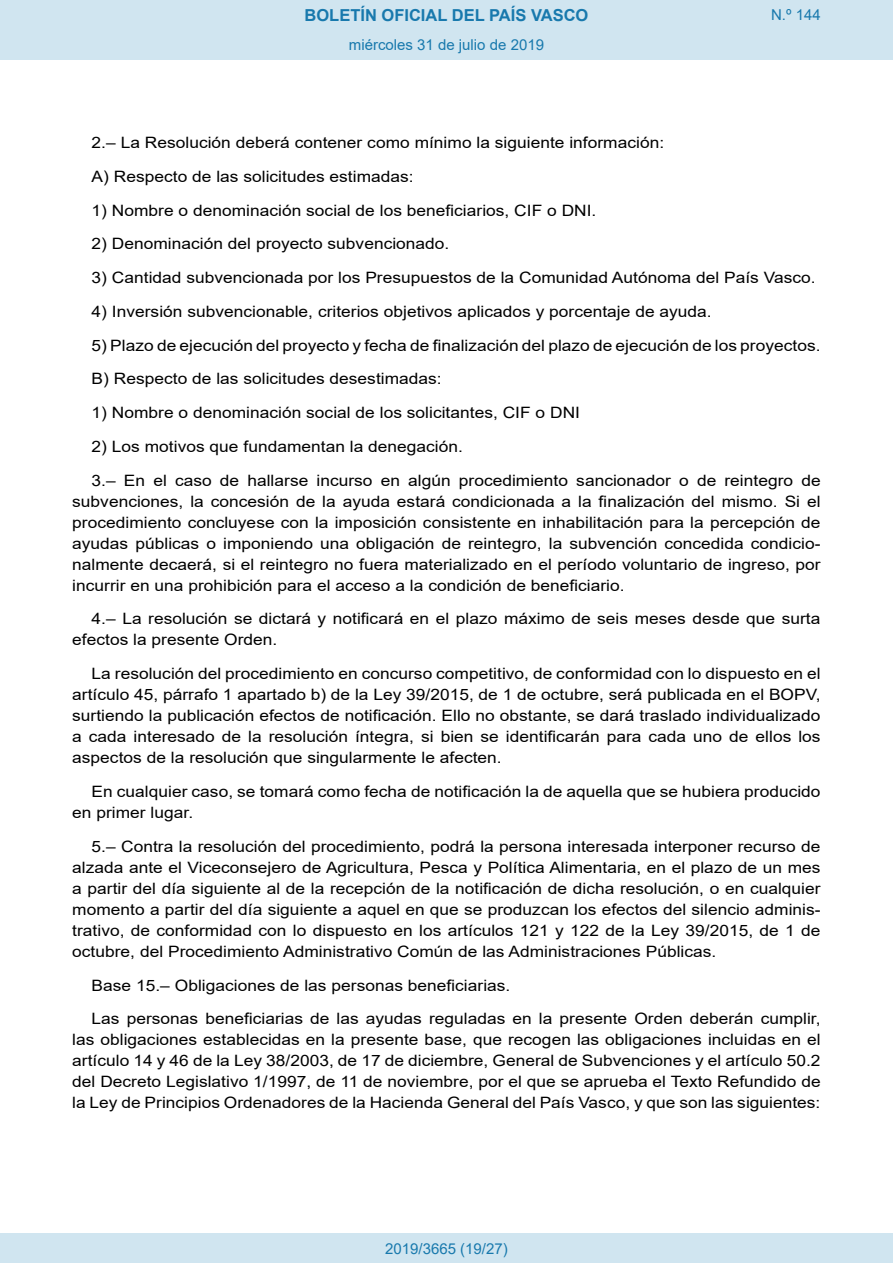
<style>
.page{position:relative;width:893px;height:1263px;background:#fff}
.page>*{position:absolute;margin:0;border:0;box-sizing:border-box;transform-origin:0 0}
.t1{font:700 16.5px "Arial";color:#1879ad}
.BOPVDetalle{font:15.6px/21px "Arial";color:#000;text-align:justify;scale:1.11 1}
.Paginacion_Centro{font:15px "Arial";color:#1879ad}
</style>
<div class="page">
<div style="left:0;top:0;width:893px;height:60px;background:#d0e5f0"></div>
<div style="left:0;top:1233px;width:893px;height:30px;background:#d0e5f0"></div>
<p class="t1" style="left:305px;top:3px;width:285px">BOLETÍN OFICIAL DEL PAÍS VASCO</p>
<p class="Paginacion_Centro" style="left:349px;top:35px;width:197px">miércoles 31 de julio de 2019</p>
<p class="Paginacion_Centro" style="left:771px;top:5px;width:51px">N.º 144</p>
<p class="BOPVDetalle" style="left:92px;top:132px;width:517px">2.– La Resolución deberá contener como mínimo la siguiente información:</p>
<p class="BOPVDetalle" style="left:92px;top:166px;width:292px">A) Respecto de las solicitudes estimadas:</p>
<p class="BOPVDetalle" style="left:92px;top:200px;width:456px">1) Nombre o denominación social de los beneficiarios, CIF o DNI.</p>
<p class="BOPVDetalle" style="left:92px;top:233px;width:324px">2) Denominación del proyecto subvencionado.</p>
<p class="BOPVDetalle" style="left:92px;top:267px;width:654px">3) Cantidad subvencionada por los Presupuestos de la Comunidad Autónoma del País Vasco.</p>
<p class="BOPVDetalle" style="left:92px;top:301px;width:560px">4) Inversión subvencionable, criterios objetivos aplicados y porcentaje de ayuda.</p>
<p class="BOPVDetalle" style="left:92px;top:335px;width:658px">5) Plazo de ejecución del proyecto y fecha de finalización del plazo de ejecución de los proyectos.</p>
<p class="BOPVDetalle" style="left:92px;top:368px;width:317px">B) Respecto de las solicitudes desestimadas:</p>
<p class="BOPVDetalle" style="left:92px;top:402px;width:441px">1) Nombre o denominación social de los solicitantes, CIF o DNI</p>
<p class="BOPVDetalle" style="left:92px;top:436px;width:336px">2) Los motivos que fundamentan la denegación.</p>
<p class="BOPVDetalle" style="left:72px;top:470px;width:676px;text-indent:19px">3.– En el caso de hallarse incurso en algún procedimiento sancionador o de reintegro de subvenciones, la concesión de la ayuda estará condicionada a la finalización del mismo. Si el procedimiento concluyese con la imposición consistente en inhabilitación para la percepción de ayudas públicas o imponiendo una obligación de reintegro, la subvención concedida condicio&shy;nalmente decaerá, si el reintegro no fuera materializado en el período voluntario de ingreso, por incurrir en una prohibición para el acceso a la condición de beneficiario.</p>
<p class="BOPVDetalle" style="left:72px;top:608px;width:675px;text-indent:19px">4.– La resolución se dictará y notificará en el plazo máximo de seis meses desde que surta efectos la presente Orden.</p>
<p class="BOPVDetalle" style="left:72px;top:663px;width:676px;text-indent:19px">La resolución del procedimiento en concurso competitivo, de conformidad con lo dispuesto en el artículo 45, párrafo 1 apartado b) de la Ley 39/2015, de 1 de octubre, será publicada en el BOPV, surtiendo la publicación efectos de notificación. Ello no obstante, se dará traslado individualizado a cada interesado de la resolución íntegra, si bien se identificarán para cada uno de ellos los aspectos de la resolución que singularmente le afecten.</p>
<p class="BOPVDetalle" style="left:72px;top:781px;width:676px;text-indent:19px">En cualquier caso, se tomará como fecha de notificación la de aquella que se hubiera producido en primer lugar.</p>
<p class="BOPVDetalle" style="left:72px;top:836px;width:676px;text-indent:19px">5.– Contra la resolución del procedimiento, podrá la persona interesada interponer recurso de alzada ante el Viceconsejero de Agricultura, Pesca y Política Alimentaria, en el plazo de un mes a partir del día siguiente al de la recepción de la notificación de dicha resolución, o en cualquier momento a partir del día siguiente a aquel en que se produzcan los efectos del silencio adminis&shy;trativo, de conformidad con lo dispuesto en los artículos 121 y 122 de la Ley 39/2015, de 1 de octubre, del Procedimiento Administrativo Común de las Administraciones Públicas.</p>
<p class="BOPVDetalle" style="left:92px;top:974px;width:379px">Base 15.– Obligaciones de las personas beneficiarias.</p>
<p class="BOPVDetalle" style="left:72px;top:1008px;width:676px;text-indent:19px">Las personas beneficiarias de las ayudas reguladas en la presente Orden deberán cumplir, las obligaciones establecidas en la presente base, que recogen las obligaciones incluidas en el artículo 14 y 46 de la Ley 38/2003, de 17 de diciembre, General de Subvenciones y el artículo 50.2 del Decreto Legislativo 1/1997, de 11 de noviembre, por el que se aprueba el Texto Refundido de la Ley de Principios Ordenadores de la Hacienda General del País Vasco, y que son las siguientes:</p>
<p class="Paginacion_Centro" style="left:385px;top:1238px;width:124px">2019/3665 (19/27)</p>
</div>
